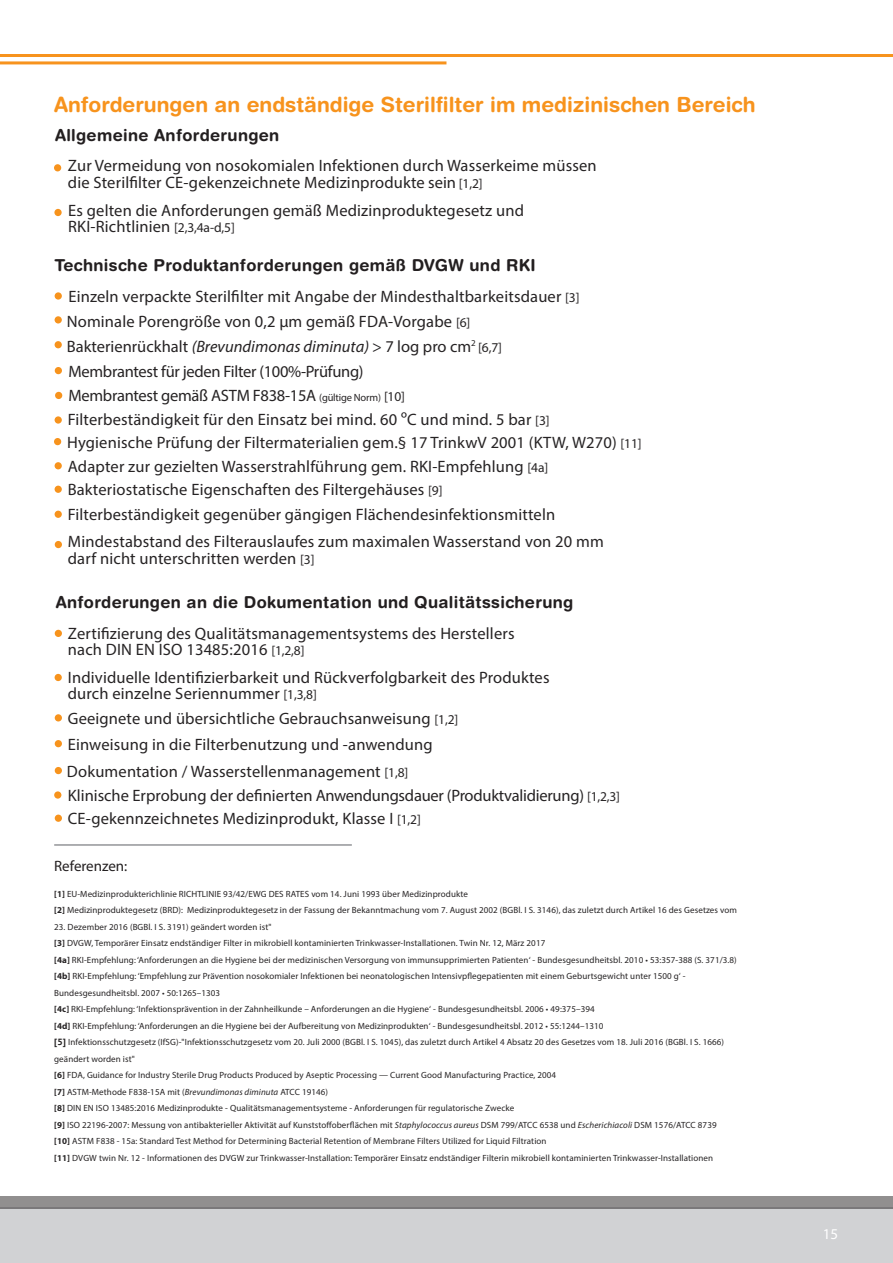
<style>
.page{position:relative;width:893px;height:1263px;background:#fff}
.page>*{position:absolute;margin:0;border:0;box-sizing:border-box;transform-origin:0 0}
.t1{font:700 21px "Helvetica Rounded LT Std";color:#f7931d}
.t2{font:16.5px/16.5px "Myriad Pro";letter-spacing:.01em;color:#262324}
.t3{font:700 16.5px "Helvetica Rounded LT Std";letter-spacing:.02em;color:#231f20}
.t4{font:16.5px "Myriad Pro";letter-spacing:-.02em;color:#262324}
.t5{font:16.5px "Myriad Pro";letter-spacing:-.015em;color:#262324}
.t6{font:15px "Myriad Pro";color:#231f20}
.t7{font:15px "Myriad Pro";color:#fff}
.t8{font:9px/16.5px "Myriad Pro";letter-spacing:.01em;color:#262324}
.s1{font-size:13.5px}
.s2{font-style:italic}
.s3{font-size:10.5px}
.s4{font-weight:700}
.s5{font-family:"PT Sans Caption";font-weight:700}
</style>
<div class="page">
<div style="left:0;top:1208px;width:893px;height:55px;background:#d1d2d4"></div>
<svg style="left:0;top:1196px;width:893px;height:13px;background:#8d8b8b"></svg>
<hr style="left:0;top:61px;width:446px;height:3px;background:#f7931d">
<hr style="left:0;top:54px;width:893px;height:3px;background:#f7931d">
<div style="left:54px;top:164px;width:7px;height:7px;background:#f7931d;border-radius:50%"></div>
<div style="left:54px;top:209px;width:8px;height:7px;background:#f7931d;border-radius:50%"></div>
<div style="left:55px;top:292px;width:7px;height:8px;background:#f7931d;border-radius:50%"></div>
<div style="left:55px;top:316px;width:7px;height:7px;background:#f7931d;border-radius:50%"></div>
<div style="left:55px;top:341px;width:7px;height:7px;background:#f7931d;border-radius:50%"></div>
<div style="left:55px;top:367px;width:7px;height:7px;background:#f7931d;border-radius:50%"></div>
<div style="left:55px;top:416px;width:7px;height:8px;background:#f7931d;border-radius:50%"></div>
<div style="left:55px;top:462px;width:7px;height:7px;background:#f7931d;border-radius:50%"></div>
<div style="left:55px;top:486px;width:7px;height:7px;background:#f7931d;border-radius:50%"></div>
<div style="left:55px;top:511px;width:7px;height:7px;background:#f7931d;border-radius:50%"></div>
<div style="left:55px;top:541px;width:7px;height:7px;background:#f7931d;border-radius:50%"></div>
<div style="left:55px;top:630px;width:7px;height:7px;background:#f7931d;border-radius:50%"></div>
<div style="left:55px;top:674px;width:7px;height:7px;background:#f7931d;border-radius:50%"></div>
<div style="left:55px;top:714px;width:7px;height:7px;background:#f7931d;border-radius:50%"></div>
<div style="left:55px;top:767px;width:7px;height:7px;background:#f7931d;border-radius:50%"></div>
<div style="left:55px;top:740px;width:7px;height:7px;background:#f7931d;border-radius:50%"></div>
<div style="left:55px;top:814px;width:7px;height:8px;background:#f7931d;border-radius:50%"></div>
<div style="left:54px;top:791px;width:7px;height:8px;background:#f7931d;border-radius:50%"></div>
<hr style="left:54px;top:844px;width:298px;height:2px;background:#939598">
<div style="left:54px;top:438px;width:7px;height:7px;background:#f7931d;border-radius:50%"></div>
<div style="left:55px;top:392px;width:7px;height:7px;background:#f7931d;border-radius:50%"></div>
<h1 class="t1" style="left:54px;top:91px;width:703px">Anforderungen an endständige Sterilfilter im medizinischen Bereich</h1>
<h2 class="t3" style="left:55px;top:125px;width:226px">Allgemeine Anforderungen</h2>
<h2 class="t2" style="left:68px;top:157px;width:530px">Zur Vermeidung von nosokomialen Infektionen durch Wasserkeime müssen die Sterilfilter CE-gekenzeichnete Medizinprodukte sein <span class="s1">[1,2]</span></h2>
<h2 class="t2" style="left:68px;top:201px;width:457px">Es gelten die Anforderungen gemäß Medizinproduktegesetz und<br>RKI-Richtlinien <span class="s1">[2,3,4a-d,5]</span></h2>
<h2 class="t3" style="left:54px;top:255px;width:483px">Technische Produktanforderungen gemäß DVGW und RKI</h2>
<h2 class="t2" style="left:68px;top:288px;width:513px">Einzeln verpackte Sterilfilter mit Angabe der Mindesthaltbarkeitsdauer <span class="s1">[3]</span></h2>
<h2 class="t2" style="left:67px;top:313px;width:405px">Nominale Porengröße von 0,2 µm gemäß FDA-Vorgabe <span class="s1">[6]</span></h2>
<h2 class="t2" style="left:67px;top:338px;width:437px">Bakterienrückhalt <span class="s2">(Brevundimonas diminuta)</span> &gt; 7 log pro cm<sup>2</sup> <span class="s1">[6,7]</span></h2>
<h2 class="t4" style="left:68px;top:361px;width:297px">Membrantest für jeden Filter (100%-Prüfung)</h2>
<h2 class="t4" style="left:68px;top:386px;width:338px">Membrantest gemäß ASTM F838-15A <span class="s3">(gültige Norm)</span> <span class="s1">[10]</span></h2>
<h2 class="t2" style="left:68px;top:411px;width:483px">Filterbeständigkeit für den Einsatz bei mind. 60 ºC und mind. 5 bar <span class="s1">[3]</span></h2>
<h2 class="t2" style="left:67px;top:434px;width:576px">Hygienische Prüfung der Filtermaterialien gem.§ 17 TrinkwV 2001 (KTW, W270) <span class="s1">[11]</span></h2>
<h2 class="t2" style="left:68px;top:455px;width:482px;line-height:23.2px">Adapter zur gezielten Wasserstrahlführung gem. RKI-Empfehlung <span class="s1">[4a]<br></span>Bakteriostatische Eigenschaften des Filtergehäuses <span class="s1">[9]</span></h2>
<h2 class="t2" style="left:68px;top:533px;width:538px">Mindestabstand des Filterauslaufes zum maximalen Wasserstand von 20 mm darf nicht unterschritten werden <span class="s1">[3]</span></h2>
<h2 class="t2" style="left:68px;top:506px;width:489px">Filterbeständigkeit gegenüber gängigen Flächendesinfektionsmitteln</h2>
<h2 class="t3" style="left:56px;top:592px;width:519px">Anforderungen an die Dokumentation und Qualitätssicherung</h2>
<h2 class="t2" style="left:68px;top:625px;width:448px">Zertifizierung des Qualitätsmanagementsystems des Herstellers nach DIN EN ISO 13485:2016 <span class="s1">[1,2,8]</span></h2>
<h2 class="t2" style="left:68px;top:669px;width:483px">Individuelle Identifizierbarkeit und Rückverfolgbarkeit des Produktes durch einzelne Seriennummer <span class="s1">[1,3,8]</span></h2>
<h2 class="t2" style="left:67px;top:731px;width:367px;line-height:26.7px">Einweisung in die Filterbenutzung und -anwendung<br>Dokumentation / Wasserstellenmanagement <span class="s1">[1,8]</span></h2>
<h2 class="t2" style="left:68px;top:710px;width:392px">Geeignete und übersichtliche Gebrauchsanweisung <span class="s1">[1,2]</span></h2>
<h2 class="t5" style="left:68px;top:785px;width:554px">Klinische Erprobung der definierten Anwendungsdauer (Produktvalidierung) <span class="s1">[1,2,3]</span></h2>
<h2 class="t2" style="left:68px;top:810px;width:354px">CE-gekennzeichnetes Medizinprodukt, Klasse I <span class="s1">[1,2]</span></h2>
<h3 class="t6" style="left:54px;top:857px;width:75px">Referenzen:</h3>
<p class="t8" style="left:54px;top:885px;width:684px"><span class="s4">[1]</span> EU-Medizinprodukterichlinie RICHTLINIE 93/42/EWG DES RATES vom 14. Juni 1993 über Medizinprodukte<br><span class="s4">[2]</span> Medizinproduktegesetz (BRD): Medizinproduktegesetz in der Fassung der Bekanntmachung vom 7. August 2002 (BGBl. I S. 3146), das zuletzt durch Artikel 16 des Gesetzes vom</p>
<p class="t8" style="left:54px;top:918px;width:684px">23. Dezember 2016 (BGBl. I S. 3191) geändert worden ist"<br><span class="s4">[3]</span> DVGW, Temporärer Einsatz endständiger Filter in mikrobiell kontaminierten Trinkwasser-Installationen. Twin Nr. 12, März 2017<br><span class="s4">[4a]</span> RKI-Empfehlung: ‘Anforderungen an die Hygiene bei der medizinischen Versorgung von immunsupprimierten Patienten‘ - Bundesgesundheitsbl. 2010 • 53:357-388 (S. 371/3.8) <span class="s4">[4b]</span> RKI-Empfehlung: ‘Empfehlung zur Prävention nosokomialer Infektionen bei neonatologischen Intensivpflegepatienten mit einem Geburtsgewicht unter 1500 g‘ - Bundesgesundheitsbl. 2007 • 50:1265–1303<br><span class="s4">[4c]</span> RKI-Empfehlung: ‘Infektionsprävention in der Zahnheilkunde – Anforderungen an die Hygiene‘ - Bundesgesundheitsbl. 2006 • 49:375–394<br><span class="s4">[4d]</span> RKI-Empfehlung: ‘Anforderungen an die Hygiene bei der Aufbereitung von Medizinprodukten‘ - Bundesgesundheitsbl. 2012 • 55:1244–1310<br><span class="s5">[5]</span> Infektionsschutzgesetz (IfSG)-"Infektionsschutzgesetz vom 20. Juli 2000 (BGBl. I S. 1045), das zuletzt durch Artikel 4 Absatz 20 des Gesetzes vom 18. Juli 2016 (BGBl. I S. 1666) geändert worden ist"<br><span class="s4">[6]</span> FDA, Guidance for Industry Sterile Drug Products Produced by Aseptic Processing — Current Good Manufacturing Practice, 2004<br><span class="s4">[7]</span> ASTM-Methode F838-15A mit (<span class="s2">Brevundimonas diminuta</span> ATCC 19146)<br><span class="s4">[8]</span> DIN EN ISO 13485:2016 Medizinprodukte - Qualitätsmanagementsysteme - Anforderungen für regulatorische Zwecke<br><span class="s4">[9]</span> ISO 22196-2007: Messung von antibakterieller Aktivität auf Kunststoffoberflächen mit <span class="s2">Staphylococcus aureus</span> DSM 799/ATCC 6538 und <span class="s2">Escherichiacoli</span> DSM 1576/ATCC 8739<br><span class="s4">[10]</span> ASTM F838 - 15a: Standard Test Method for Determining Bacterial Retention of Membrane Filters Utilized for Liquid Filtration<br><span class="s4">[11]</span> DVGW twin Nr. 12 - Informationen des DVGW zur Trinkwasser-Installation: Temporärer Einsatz endständiger Filterin mikrobiell kontaminierten Trinkwasser-Installationen</p>
<h3 class="t7" style="left:823px;top:1224px;width:17px">15</h3>
</div>
